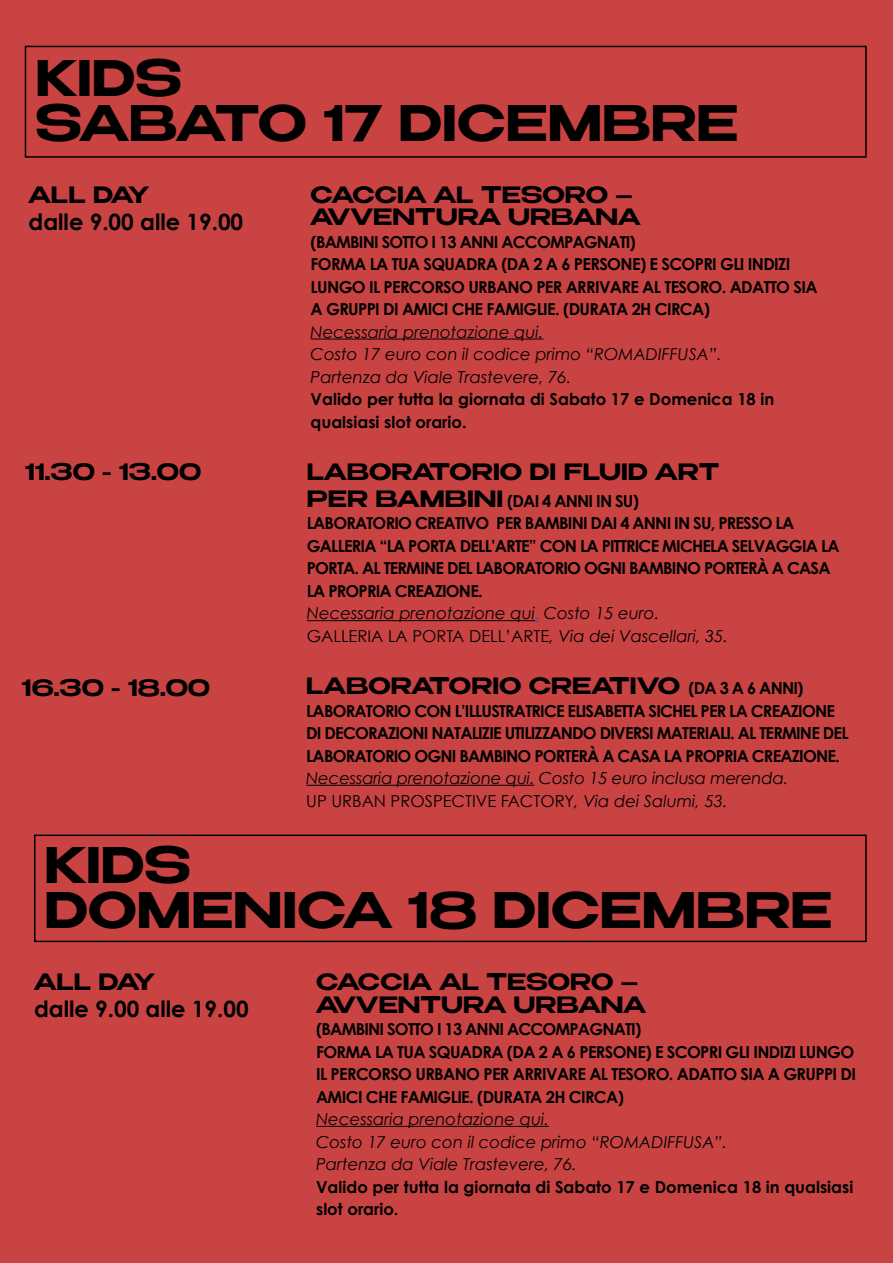
<style>
.page{position:relative;width:893px;height:1263px;background:#ca4343}
.page>*{position:absolute;margin:0;border:0;box-sizing:border-box;transform-origin:0 0}
.t1{font:600 48.9px/45px "Benzin";color:#000}
.t2{font:600 22.5px/22.5px "Benzin";color:#000}
.t3{font:700 22.5px "Century Gothic";color:#000}
.t4{font:700 16.5px/22.5px "Century Gothic";letter-spacing:-.05em;color:#000}
.t5{font:italic 16.5px/22.5px "Century Gothic";color:#000}
.t6{font:700 16.5px/22.5px "Century Gothic";color:#000}
.t7{font:italic 16.5px "Century Gothic";color:#020203}
.s1{font-family:"Benzin";font-weight:600;font-size:22.5px}
.s2{font-weight:400;font-style:italic;color:#020203}
.s3{font-family:"Minion Pro";font-weight:400;font-size:18px;color:#275b9b}
.s4{font-weight:400;font-style:italic}
.s5{font-weight:400}
.s6{font-family:"Century Gothic";font-weight:700;font-size:16.5px}
</style>
<div class="page">
<hr style="left:306px;top:785px;width:228px;height:1px;background:#020203">
<hr style="left:307px;top:620px;width:228px;height:1px;background:#020203">
<div style="left:25px;top:46px;width:842px;height:112px;border:2px solid #000"></div>
<hr style="left:311px;top:339px;width:232px;height:1px;background:#020203">
<div style="left:34px;top:834px;width:833px;height:108px;border:2px solid #000"></div>
<hr style="left:316px;top:1126px;width:233px;height:1px;background:#020203">
<h1 class="t1" style="left:36px;top:54px;width:704px">KIDS<br>SABATO 17 DICEMBRE</h1>
<h2 class="t2" style="left:29px;top:182px;width:123px">ALL DAY</h2>
<h2 class="t3" style="left:29px;top:205px;width:216px">dalle 9.00 alle 19.00</h2>
<h2 class="t2" style="left:311px;top:182px;width:331px">CACCIA AL TESORO –<br>AVVENTURA URBANA</h2>
<p class="t4" style="left:311px;top:230px;width:508px">(BAMBINI SOTTO I 13 ANNI ACCOMPAGNATI)<br>FORMA LA TUA SQUADRA (DA 2 A 6 PERSONE) E SCOPRI GLI INDIZI LUNGO IL PERCORSO URBANO PER ARRIVARE AL TESORO. ADATTO SIA A GRUPPI DI AMICI CHE FAMIGLIE. (DURATA 2H CIRCA)</p>
<p class="t7" style="left:311px;top:320px;width:234px">Necessaria prenotazione qui.</p>
<p class="t5" style="left:311px;top:343px;width:413px">Costo 17 euro con il codice primo “ROMADIFFUSA”.<br>Partenza da Viale Trastevere, 76.</p>
<p class="t6" style="left:311px;top:387px;width:465px">Valido per tutta la giornata di Sabato 17 e Domenica 18 in qualsiasi slot orario.</p>
<h2 class="t2" style="left:25px;top:459px;width:178px">11.30 - 13.00</h2>
<h2 class="t2" style="left:307px;top:459px;width:414px">LABORATORIO DI FLUID ART</h2>
<p class="t4" style="left:307px;top:489px;width:534px"><span class="s1">PER BAMBINI</span> (DAI 4 ANNI IN SU)<br>LABORATORIO CREATIVO PER BAMBINI DAI 4 ANNI IN SU, PRESSO LA GALLERIA “LA PORTA DELL’ARTE” CON LA PITTRICE MICHELA SELVAGGIA LA PORTA. AL TERMINE DEL LABORATORIO OGNI BAMBINO PORTERÀ A CASA LA PROPRIA CREAZIONE.<br><span class="s2">Necessaria prenotazione qui</span><span class="s3">.</span> <span class="s4">Costo 15 euro.<br></span><span class="s5">GALLERIA LA PORTA DELL’ARTE</span><span class="s4">, Via dei Vascellari, 35.</span></p>
<h2 class="t2" style="left:22px;top:676px;width:190px">16.30 - 18.00</h2>
<h2 class="t2" style="left:306px;top:673px;width:499px">LABORATORIO CREATIVO <span class="s6">(DA 3 A 6 ANNI)</span></h2>
<p class="t4" style="left:306px;top:698px;width:544px">LABORATORIO CON L’ILLUSTRATRICE ELISABETTA SICHEL PER LA CREAZIONE DI DECORAZIONI NATALIZIE UTILIZZANDO DIVERSI MATERIALI. AL TERMINE DEL LABORATORIO OGNI BAMBINO PORTERÀ A CASA LA PROPRIA CREAZIONE.<br><span class="s2">Necessaria prenotazione qui.</span> <span class="s4">Costo 15 euro inclusa merenda.<br></span><span class="s5">UP URBAN PROSPECTIVE FACTORY</span><span class="s4">, Via dei Salumi, 53.</span></p>
<h1 class="t1" style="left:45px;top:841px;width:789px">KIDS<br>DOMENICA 18 DICEMBRE</h1>
<h2 class="t2" style="left:34px;top:970px;width:123px">ALL DAY</h2>
<h2 class="t3" style="left:34px;top:992px;width:216px">dalle 9.00 alle 19.00</h2>
<h2 class="t2" style="left:316px;top:970px;width:331px">CACCIA AL TESORO –<br>AVVENTURA URBANA</h2>
<p class="t4" style="left:316px;top:1017px;width:541px">(BAMBINI SOTTO I 13 ANNI ACCOMPAGNATI)<br>FORMA LA TUA SQUADRA (DA 2 A 6 PERSONE) E SCOPRI GLI INDIZI LUNGO IL PERCORSO URBANO PER ARRIVARE AL TESORO. ADATTO SIA A GRUPPI DI AMICI CHE FAMIGLIE. (DURATA 2H CIRCA)</p>
<p class="t7" style="left:316px;top:1108px;width:234px">Necessaria prenotazione qui.</p>
<p class="t5" style="left:316px;top:1130px;width:413px">Costo 17 euro con il codice primo “ROMADIFFUSA”.<br>Partenza da Viale Trastevere, 76.</p>
<p class="t6" style="left:316px;top:1175px;width:539px">Valido per tutta la giornata di Sabato 17 e Domenica 18 in qualsiasi slot orario.</p>
</div>
